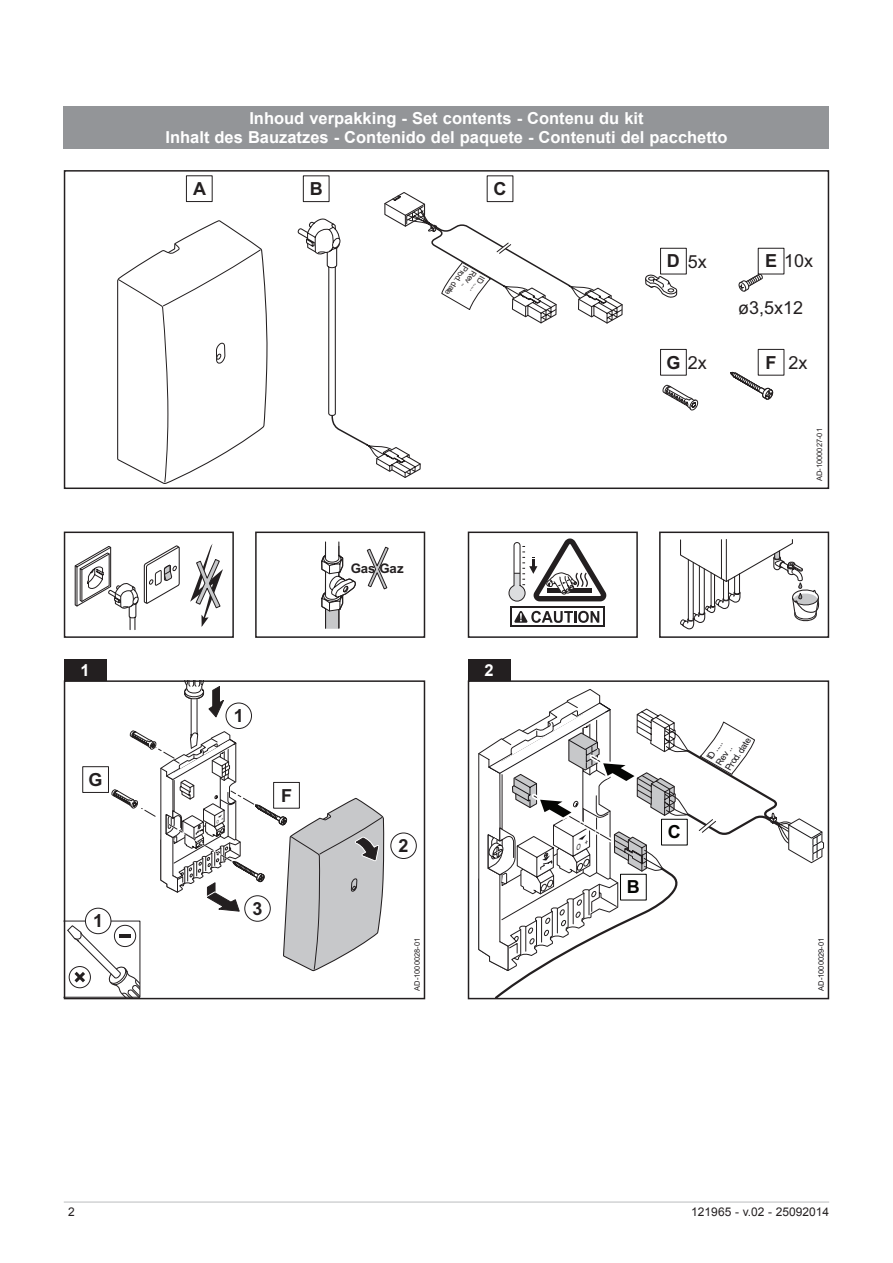
<style>
.page{position:relative;width:893px;height:1263px;background:#fff}
.page>*{position:absolute;margin:0;border:0;box-sizing:border-box;transform-origin:0 0}
.t1{font:18px "Arial";color:#231f20}
.t2{font:700 18px "Arial";color:#231f20}
.t3{font:700 18px "Arial";color:#040503}
.t4{font:700 16.5px/19.8px "Arial";color:#fff;text-align:center}
.t5{font:700 13.2px "Arial";color:#231f20}
.t6{font:12px "Arial";color:#231f20}
.t7{font:9px/10.8px "Arial";color:#171518}
.t8{font:8.1px/9.6px "Arial";color:#231f20}
.t9{font:7.5px "Arial";color:#231f20}
.t10{font:7.5px "Arial";color:#171518}
.s1{font-weight:700}
</style>
<div class="page">
<hr style="left:64px;top:1201px;width:765px;height:2px;background:#d1d2d4">
<svg style="left:738px;top:273px;width:26px;height:19px"></svg>
<div style="left:758px;top:248px;width:26px;height:26px;background:#fff"></div>
<div style="left:660px;top:248px;width:27px;height:26px;background:#fff;border:1px solid #231f20"></div>
<div style="left:758px;top:349px;width:26px;height:26px;background:#fff;border:1px solid #231f20"></div>
<div style="left:660px;top:349px;width:27px;height:27px;background:#fff;border:1px solid #231f20"></div>
<svg style="left:645px;top:274px;width:33px;height:24px"></svg>
<svg style="left:117px;top:191px;width:506px;height:293px"></svg>
<svg style="left:730px;top:371px;width:44px;height:29px"></svg>
<svg style="left:662px;top:385px;width:37px;height:26px"></svg>
<div style="left:64px;top:170px;width:765px;height:319px;border:2px solid #231f20"></div>
<div style="left:64px;top:106px;width:765px;height:43px;background:#939598"></div>
<svg style="left:74px;top:545px;width:106px;height:85px"></svg>
<svg style="left:190px;top:544px;width:33px;height:83px"></svg>
<div style="left:64px;top:531px;width:170px;height:107px;border:2px solid #231f20"></div>
<svg style="left:321px;top:541px;width:35px;height:88px"></svg>
<svg style="left:367px;top:547px;width:22px;height:42px"></svg>
<div style="left:255px;top:531px;width:170px;height:107px;border:2px solid #231f20"></div>
<svg style="left:508px;top:538px;width:99px;height:64px"></svg>
<div style="left:510px;top:607px;width:94px;height:20px;background:#231f20"></div>
<div style="left:512px;top:608px;width:90px;height:17px;background:#fff"></div>
<svg style="left:514px;top:611px;width:85px;height:12px"></svg>
<div style="left:468px;top:531px;width:170px;height:107px;border:2px solid #231f20"></div>
<svg style="left:680px;top:539px;width:140px;height:91px"></svg>
<hr style="left:721px;top:540px;width:1px;height:39px;background:#231f20">
<div style="left:659px;top:531px;width:170px;height:107px;border:2px solid #231f20"></div>
<div style="left:390px;top:833px;width:27px;height:26px;border:1px solid #231f20;border-radius:50%"></div>
<div style="left:468px;top:680px;width:361px;height:319px;border:2px solid #231f20"></div>
<div style="left:64px;top:659px;width:42px;height:21px;background:#231f20"></div>
<div style="left:468px;top:659px;width:42px;height:21px;background:#231f20"></div>
<svg style="left:64px;top:680px;width:320px;height:318px"></svg>
<svg style="left:478px;top:689px;width:346px;height:310px"></svg>
<p class="t4" style="left:165px;top:108px;width:563px">Inhoud verpakking - Set contents - Contenu du kit<br>Inhalt des Bauzatzes - Contenido del paquete - Contenuti del pacchetto</p>
<p class="t2" style="left:193px;top:177px;width:14px">A</p>
<p class="t2" style="left:494px;top:177px;width:14px">C</p>
<p class="t2" style="left:310px;top:177px;width:14px">B</p>
<p class="t8" style="left:487px;top:280px;width:37px;rotate:125deg">ID .....<br>Rev ..<br>Prod. da et</p>
<p class="t5" style="left:351px;top:560px;width:54px">Gas/Gaz</p>
<p class="t4" style="left:80px;top:660px;width:11px">1</p>
<p class="t4" style="left:484px;top:660px;width:11px">2</p>
<p class="t2" style="left:89px;top:767px;width:16px">G</p>
<p class="t2" style="left:93px;top:909px;width:12px">1</p>
<p class="t2" style="left:234px;top:703px;width:12px">1</p>
<p class="t2" style="left:281px;top:783px;width:12px">F</p>
<p class="t2" style="left:253px;top:896px;width:12px">3</p>
<p class="t2" style="left:399px;top:833px;width:12px">2</p>
<p class="t9" style="left:412px;top:991px;width:54px;rotate:-90deg">AD-1000028-01</p>
<p class="t1" style="left:667px;top:250px;width:41px"><span class="s1">D</span> 5x</p>
<p class="t1" style="left:765px;top:249px;width:49px"><span class="s1">E</span> 10x</p>
<p class="t1" style="left:738px;top:296px;width:67px">ø3,5x12</p>
<p class="t1" style="left:666px;top:351px;width:42px"><span class="s1">G</span> 2x</p>
<p class="t1" style="left:766px;top:350px;width:43px"><span class="s1">F</span> 2x</p>
<p class="t9" style="left:815px;top:481px;width:54px;rotate:-90deg">AD-1000027-01</p>
<p class="t3" style="left:627px;top:875px;width:14px">B</p>
<p class="t3" style="left:668px;top:820px;width:14px">C</p>
<p class="t7" style="left:704px;top:755px;width:41px;rotate:-55deg">ID .....<br>Rev ..<br>Prod. date</p>
<p class="t10" style="left:816px;top:991px;width:54px;rotate:-90deg">AD-1000029-01</p>
<p class="t6" style="left:68px;top:1204px;width:8px">2</p>
<p class="t6" style="left:691px;top:1204px;width:139px">121965 - v.02 - 25092014</p>
</div>
